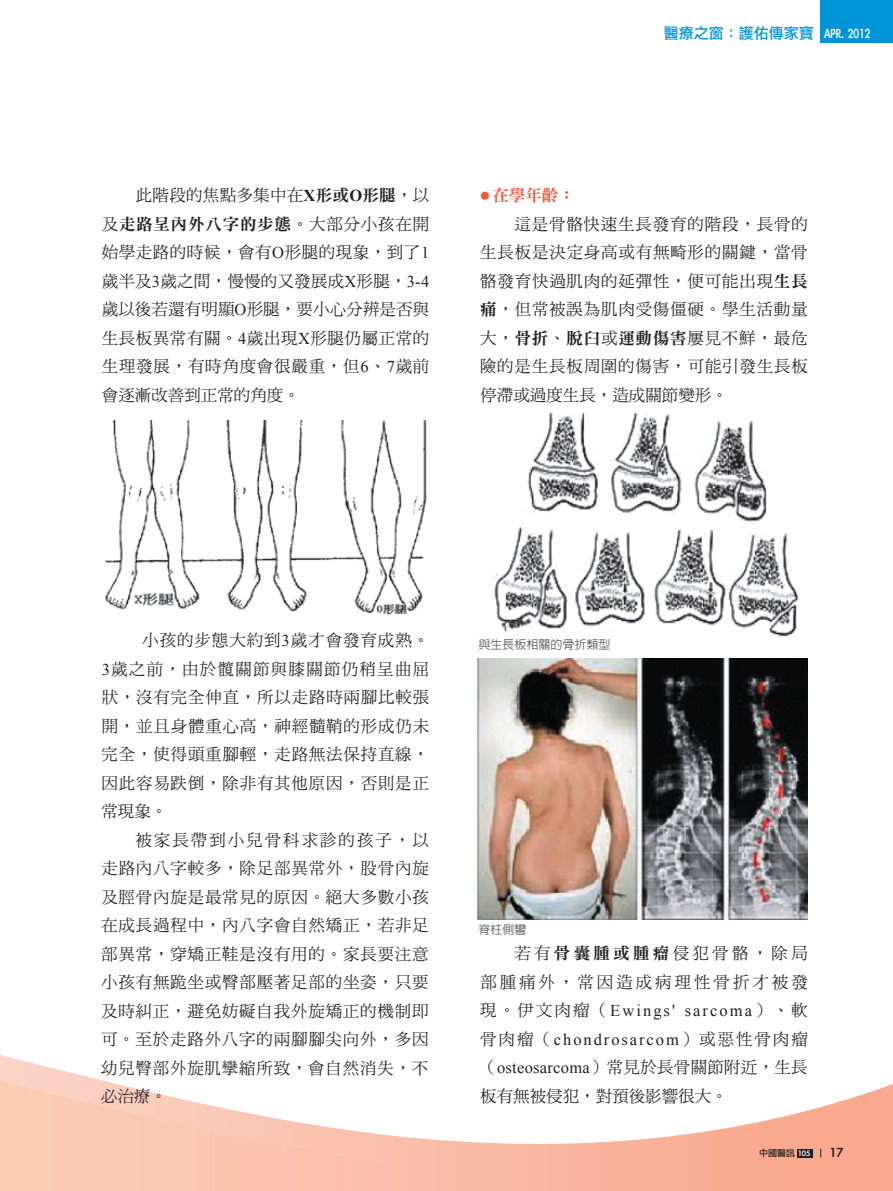
<style>
.page{position:relative;width:893px;height:1191px;background:#fff}
.page>*{position:absolute;margin:0;border:0;box-sizing:border-box;transform-origin:0 0}
.t1{font:16.5px/28.5px "DF Ming Std W5";letter-spacing:.045em;color:#231f20;text-align:justify}
.t2{font:16.5px/28.5px "Times New Roman";letter-spacing:.115em;color:#231f20}
.t3{font:16.5px/28.5px "DF Ming Std W5";color:#231f20}
.t4{font:16.5px/28.5px "DF Ming Std W5";letter-spacing:.18em;color:#231f20;text-align:right}
.t5{font:16.5px "DF Ming Std W9";letter-spacing:.045em;color:#231f20}
.t6{font:16.5px "DF Ming Std W5";letter-spacing:.015em;color:#231f20}
.t7{font:16.5px "DF Ming Std W9";color:#f0593e}
.t8{font:15px "Li Gothic Med";color:#0095d9}
.t9{font:15px "Li Gothic Med";color:#231f20}
.t10{font:500 12px "Lin Gothic";color:#57585a}
.t11{font:9px "Li Gothic Med";color:#231f20}
.s1{color:#fff}
.s2{font-family:"Times New Roman";font-weight:700}
.s3{font-family:"DF Ming Std W9"}
.s4{font-family:"DF Ming Std W5"}
.s5{font-family:"Times New Roman"}
</style>
<div class="page">
<svg style="left:0;top:1055px;width:893px;height:136px"></svg>
<img style="left:105px;top:420px;width:322px;height:195px">
<img style="left:492px;top:412px;width:307px;height:225px">
<img style="left:477px;top:658px;width:331px;height:261px">
<div style="left:797px;top:1148px;width:15px;height:9px;background:#231f20"></div>
<div style="left:821px;top:0;width:72px;height:43px;background:#0095d9"></div>
<p class="t8" style="left:664px;top:26px;width:208px">醫療之窗：護佑傳家寶 <span class="s1">APR. 2012</span></p>
<p class="t6" style="left:136px;top:186px;width:295px">此階段的焦點多集中在<span class="s2">X</span><span class="s3">形或</span><span class="s2">O</span><span class="s3">形腿</span>，以</p>
<p class="t5" style="left:102px;top:215px;width:329px"><span class="s4">及</span>走路呈內外八字的步態<span class="s4">。大部分小孩在開</span></p>
<p class="t1" style="left:102px;top:238px;width:329px">始學走路的時候，會有<span class="s5">O</span>形腿的現象，到了<span class="s5">1</span>歲半及<span class="s5">3</span>歲之間，慢慢的又發展成<span class="s5">X</span>形腿，<span class="s5">3-4</span>歲以後若還有明顯<span class="s5">O</span>形腿，要小心分辨是否與生長板異常有關。<span class="s5">4</span>歲出現<span class="s5">X</span>形腿仍屬正常的生理發展，有時角度會很嚴重，但<span class="s5">6</span>、<span class="s5">7</span>歲前會逐漸改善到正常的角度。</p>
<p class="t7" style="left:480px;top:186px;width:96px"><sup>●</sup> 在學年齡：</p>
<p class="t1" style="left:480px;top:209px;width:329px;text-indent:34px">這是骨骼快速生長發育的階段，長骨的生長板是決定身高或有無畸形的關鍵，當骨骼發育快過肌肉的延彈性，便可能出現<span class="s3">生長痛</span>，但常被誤為肌肉受傷僵硬。學生活動量大，<span class="s3">骨折</span>、<span class="s3">脫臼</span>或<span class="s3">運動傷害</span>屢見不鮮，最危險的是生長板周圍的傷害，可能引發生長板停滯或過度生長，造成關節變形。</p>
<p class="t1" style="left:101px;top:625px;width:329px;text-indent:41px">小孩的步態大約到<span class="s5">3</span>歲才會發育成熟。<span class="s5">3</span>歲之前，由於髖關節與膝關節仍稍呈曲屈狀，沒有完全伸直，所以走路時兩腳比較張開，並且身體重心高，神經髓鞘的形成仍未完全，使得頭重腳輕，走路無法保持直線，因此容易跌倒，除非有其他原因，否則是正常現象。</p>
<p class="t1" style="left:101px;top:825px;width:330px;text-indent:35px">被家長帶到小兒骨科求診的孩子，以走路內八字較多，除足部異常外，股骨內旋及脛骨內旋是最常見的原因。絕大多數小孩在成長過程中，內八字會自然矯正，若非足部異常，穿矯正鞋是沒有用的。家長要注意小孩有無跪坐或臀部壓著足部的坐姿，只要及時糾正，避免妨礙自我外旋矯正的機制即可。至於走路外八字的兩腳腳尖向外，多因幼兒臀部外旋肌攣縮所致，會自然消失，不必治療。</p>
<p class="t10" style="left:478px;top:638px;width:133px">與生長板相關的骨折類型</p>
<p class="t10" style="left:478px;top:923px;width:49px">脊柱側彎</p>
<p class="t4" style="left:480px;top:938px;width:329px">若有<span class="s3">骨囊腫或腫瘤</span>侵犯骨骼，除局<br>部腫痛外，常因造成病理性骨折才被發</p>
<p class="t2" style="left:480px;top:996px;width:329px"><span class="s4">現。伊文肉瘤（</span>Ewings' sarcoma<span class="s4">）、軟骨肉瘤（</span>chondrosarcom<span class="s4">）或惡性骨肉瘤</span></p>
<p class="t3" style="left:480px;top:1052px;width:329px">（<span class="s5">osteosarcoma</span>）常見於長骨關節附近，生長板有無被侵犯，對預後影響很大。</p>
<p class="t11" style="left:759px;top:1148px;width:53px">中國醫訊 <span class="s1">105</span></p>
<p class="t9" style="left:829px;top:1144px;width:15px">17</p>
</div>
